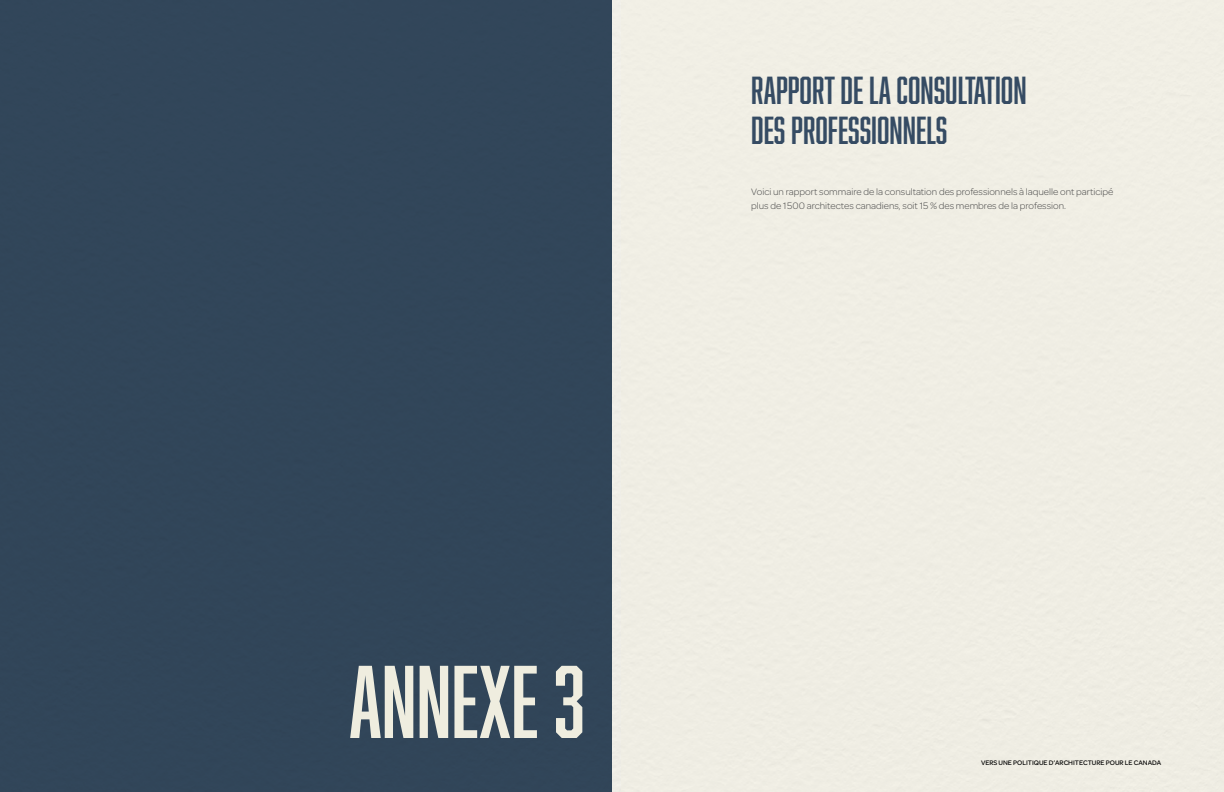
<style>
.page{position:relative;width:1224px;height:792px;background:#f5f3e9}
.page>*{position:absolute;margin:0;border:0;box-sizing:border-box;transform-origin:0 0}
.t1{font:95px "Abolition";color:#efeddf}
.t2{font:36px/40px "Abolition";color:#354b63}
.t3{font:300 10px/14px "Omnes";color:#484848}
.t4{font:500 7px "Omnes";color:#000}
</style>
<div class="page">
<div style="left:0;top:0;width:612px;height:792px;background:#314659"></div>
<h2 class="t2" style="left:751px;top:70px;width:277px">RAPPORT DE LA CONSULTATION<br>DES PROFESSIONNELS</h2>
<p class="t3" style="left:751px;top:184px;width:364px">Voici un rapport sommaire de la consultation des professionnels à laquelle ont participé plus de 1 500 architectes canadiens, soit 15 % des membres de la profession.</p>
<h1 class="t1" style="left:349px;top:647px;width:237px">ANNEXE 3</h1>
<p class="t4" style="left:981px;top:758px;width:182px">VERS UNE POLITIQUE D’ARCHITECTURE POUR LE CANADA</p>
</div>
